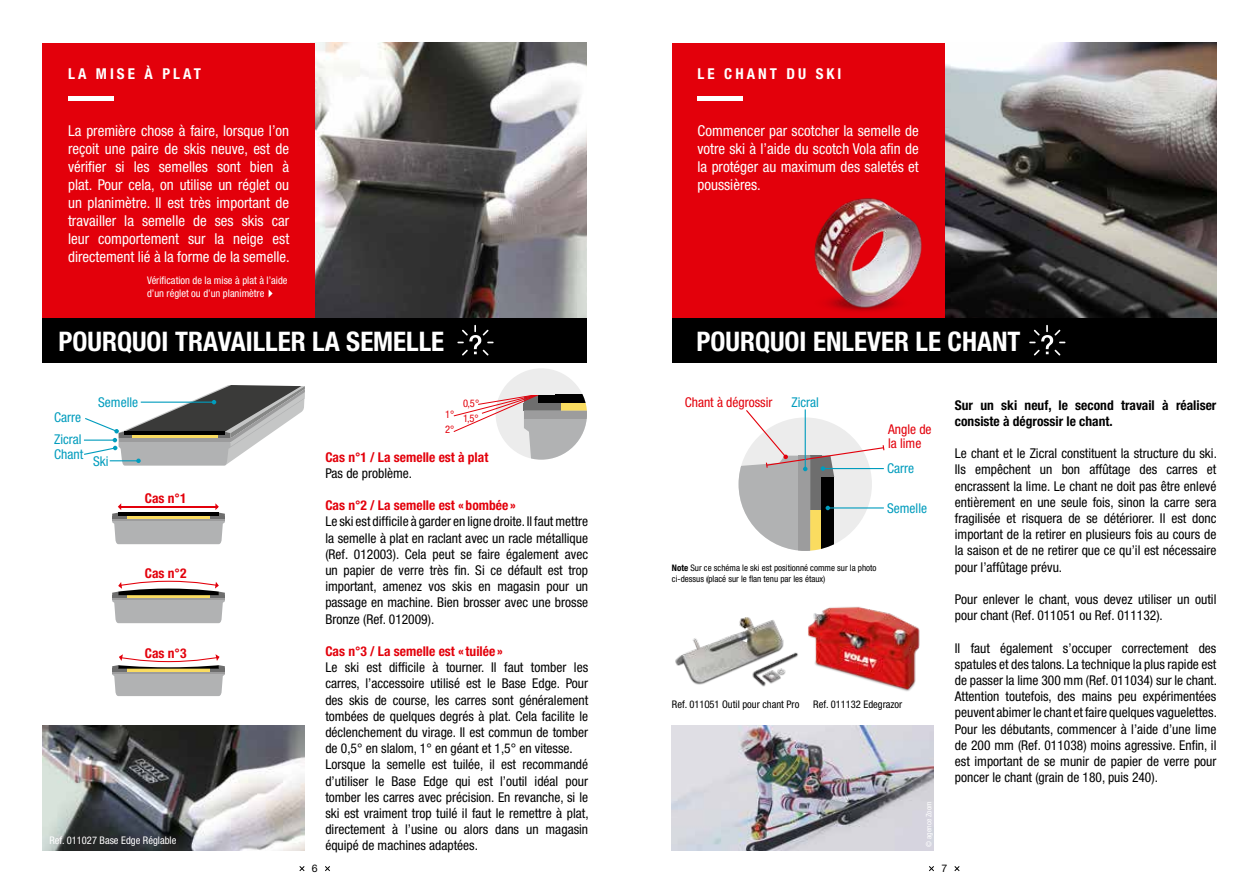
<style>
.page{position:relative;width:1259px;height:893px;background:#fff}
.page>*{position:absolute;margin:0;border:0;box-sizing:border-box;transform-origin:0 0}
.t1{font:700 condensed 27px "Helvetica Neue LT Std";color:#fff}
.t2{font:condensed 15px/18px "Helvetica Neue LT Std";color:#fff;text-align:justify}
.t3{font:700 condensed 15px "Helvetica Neue LT Std";letter-spacing:.2em;color:#fff}
.t4{font:condensed 13.5px/16.2px "Helvetica Neue LT Std";color:#000;text-align:justify}
.t5{font:700 condensed 13.5px "Helvetica Neue LT Std";color:#e3000b}
.t6{font:700 condensed 13.5px/16.2px "Helvetica Neue LT Std";color:#000}
.t7{font:condensed 13.5px "Helvetica Neue LT Std";color:#009cbd}
.t8{font:condensed 13.5px/13.5px "Helvetica Neue LT Std";color:#e3000b}
.t9{font:condensed 10.5px/12.6px "Helvetica Neue LT Std";color:#fff}
.t10{font:condensed 10.5px "Helvetica Neue LT Std";color:#000}
.t11{font:condensed 10.5px/15px "Helvetica Neue LT Std";color:#e3000b}
.t12{font:10.5px "Helvetica Neue LT Std";color:#000}
.t13{font:condensed 9px/10.8px "Helvetica Neue LT Std";color:#000}
.t14{font:condensed 7.5px "Helvetica Neue LT Std";color:#fff}
.s1{font-weight:700}
</style>
<div class="page">
<svg style="left:299px;top:866px;width:6px;height:5px"></svg>
<svg style="left:929px;top:866px;width:5px;height:5px"></svg>
<svg style="left:325px;top:866px;width:5px;height:5px"></svg>
<svg style="left:954px;top:866px;width:6px;height:5px"></svg>
<div style="left:43px;top:314px;width:544px;height:49px;background:#000"></div>
<div style="left:672px;top:314px;width:544px;height:49px;background:#000"></div>
<img style="left:315px;top:43px;width:272px;height:274px">
<img style="left:43px;top:725px;width:262px;height:125px">
<img style="left:671px;top:725px;width:262px;height:125px">
<img style="left:944px;top:43px;width:272px;height:274px">
<div style="left:43px;top:43px;width:272px;height:274px;background:#e3000b"></div>
<div style="left:672px;top:43px;width:272px;height:274px;background:#e3000b"></div>
<div style="left:68px;top:96px;width:46px;height:5px;background:#fff"></div>
<div style="left:697px;top:96px;width:46px;height:5px;background:#fff"></div>
<svg style="left:268px;top:289px;width:5px;height:8px"></svg>
<svg style="left:457px;top:325px;width:37px;height:31px"></svg>
<svg style="left:1029px;top:325px;width:36px;height:31px"></svg>
<svg style="left:112px;top:503px;width:113px;height:41px"></svg>
<svg style="left:112px;top:581px;width:113px;height:42px"></svg>
<svg style="left:112px;top:654px;width:113px;height:42px"></svg>
<div style="left:495px;top:368px;width:92px;height:92px;background:#ececec;border-radius:50%"></div>
<svg style="left:453px;top:394px;width:134px;height:66px"></svg>
<svg style="left:738px;top:409px;width:147px;height:142px"></svg>
<img style="left:808px;top:606px;width:112px;height:85px">
<img style="left:675px;top:617px;width:123px;height:70px">
<img style="left:774px;top:168px;width:186px;height:150px">
<svg style="left:83px;top:385px;width:222px;height:81px"></svg>
<hr style="left:112px;top:519px;width:113px;height:2px;background:#9c9c9d">
<hr style="left:112px;top:598px;width:113px;height:2px;background:#9c9c9d">
<hr style="left:112px;top:672px;width:113px;height:1px;background:#9c9c9d">
<p class="t3" style="left:68px;top:64px;width:134px">LA MISE À PLAT</p>
<p class="t2" style="left:68px;top:122px;width:223px">La première chose à faire, lorsque l’on reçoit une paire de skis neuve, est de vérifier si les semelles sont bien à plat. Pour cela, on utilise un réglet ou un planimètre. Il est très important de travailler la semelle de ses skis car leur comportement sur la neige est directement lié à la forme de la semelle.</p>
<p class="t9" style="left:147px;top:274px;width:142px">Vérification de la mise à plat à l’aide d’un réglet ou d’un planimètre</p>
<p class="t3" style="left:697px;top:64px;width:145px">LE CHANT DU SKI</p>
<p class="t2" style="left:697px;top:122px;width:223px">Commencer par scotcher la semelle de votre ski à l’aide du scotch Vola afin de la protéger au maximum des saletés et poussières.</p>
<h1 class="t1" style="left:58px;top:325px;width:387px">POURQUOI TRAVAILLER LA SEMELLE</h1>
<h1 class="t1" style="left:696px;top:325px;width:325px">POURQUOI ENLEVER LE CHANT</h1>
<p class="t7" style="left:54px;top:409px;width:28px">Carre</p>
<p class="t7" style="left:54px;top:431px;width:29px">Zicral</p>
<p class="t7" style="left:54px;top:447px;width:30px">Chant</p>
<p class="t7" style="left:98px;top:394px;width:41px">Semelle</p>
<p class="t7" style="left:93px;top:453px;width:17px">Ski</p>
<p class="t5" style="left:145px;top:490px;width:43px">Cas n°1</p>
<p class="t5" style="left:145px;top:565px;width:43px">Cas n°2</p>
<p class="t5" style="left:145px;top:645px;width:43px">Cas n°3</p>
<p class="t9" style="left:49px;top:834px;width:129px">Ref. 011027 Base Edge Réglable</p>
<p class="t11" style="left:445px;top:407px;width:11px">1°<br>2°</p>
<p class="t11" style="left:463px;top:395px;width:18px">0,5°<br>1,5°</p>
<p class="t5" style="left:325px;top:449px;width:164px">Cas n°1 / La semelle est à plat</p>
<p class="t4" style="left:325px;top:465px;width:88px">Pas de problème.</p>
<p class="t5" style="left:325px;top:497px;width:192px">Cas n°2 / La semelle est « bombée »</p>
<p class="t4" style="left:325px;top:513px;width:264px">Le ski est difficile à garder en ligne droite. Il faut mettre la semelle à plat en raclant avec un racle métallique (Ref. 012003). Cela peut se faire également avec un papier de verre très fin. Si ce défault est trop important, amenez vos skis en magasin pour un passage en machine. Bien brosser avec une brosse Bronze (Ref. 012009).</p>
<p class="t5" style="left:325px;top:643px;width:179px">Cas n°3 / La semelle est « tuilée »</p>
<p class="t4" style="left:325px;top:659px;width:265px;text-align:left">Le ski est difficile à tourner. Il faut tomber les carres, l’accessoire utilisé est le Base Edge. Pour des skis de course, les carres sont généralement tombées de quelques degrés à plat. Cela facilite le déclenchement du virage. Il est commun de tomber de 0,5° en slalom, 1° en géant et 1,5° en vitesse.<br>Lorsque la semelle est tuilée, il est recommandé d’utiliser le Base Edge qui est l’outil idéal pour tomber les carres avec précision. En revanche, si le ski est vraiment trop tuilé il faut le remettre à plat, directement à l’usine ou alors dans un magasin équipé de machines adaptées.</p>
<p class="t8" style="left:685px;top:395px;width:89px">Chant à dégrossir</p>
<p class="t7" style="left:791px;top:394px;width:29px">Zicral</p>
<p class="t8" style="left:888px;top:423px;width:45px">Angle de la lime</p>
<p class="t7" style="left:887px;top:461px;width:28px">Carre</p>
<p class="t7" style="left:887px;top:500px;width:41px">Semelle</p>
<p class="t13" style="left:672px;top:563px;width:206px"><span class="s1">Note</span> Sur ce schéma le ski est positionné comme sur la photo ci-dessus (placé sur le flan tenu par les étaux)</p>
<p class="t10" style="left:672px;top:698px;width:129px">Ref. 011051 Outil pour chant Pro</p>
<p class="t10" style="left:813px;top:698px;width:91px">Ref. 011132 Edegrazor</p>
<p class="t14" style="left:924px;top:847px;width:47px;rotate:-90deg">© agence Zoom</p>
<p class="t12" style="left:312px;top:862px;width:7px">6</p>
<p class="t12" style="left:941px;top:862px;width:7px">7</p>
<p class="t6" style="left:955px;top:396px;width:263px">Sur un ski neuf, le second travail à réaliser consiste à dégrossir le chant.</p>
<p class="t4" style="left:955px;top:445px;width:263px">Le chant et le Zicral constituent la structure du ski.<br>Ils empêchent un bon affûtage des carres et encrassent la lime. Le chant ne doit pas être enlevé entièrement en une seule fois, sinon la carre sera fragilisée et risquera de se détériorer. Il est donc important de la retirer en plusieurs fois au cours de la saison et de ne retirer que ce qu’il est nécessaire pour l’affûtage prévu.</p>
<p class="t4" style="left:955px;top:591px;width:263px">Pour enlever le chant, vous devez utiliser un outil pour chant (Ref. 011051 ou Ref. 011132).</p>
<p class="t4" style="left:955px;top:640px;width:264px">Il faut également s’occuper correctement des spatules et des talons. La technique la plus rapide est de passer la lime 300 mm (Ref. 011034) sur le chant.<br>Attention toutefois, des mains peu expérimentées peuvent abimer le chant et faire quelques vaguelettes.<br>Pour les débutants, commencer à l’aide d’une lime de 200 mm (Ref. 011038) moins agressive. Enfin, il est important de se munir de papier de verre pour poncer le chant (grain de 180, puis 240).</p>
</div>
